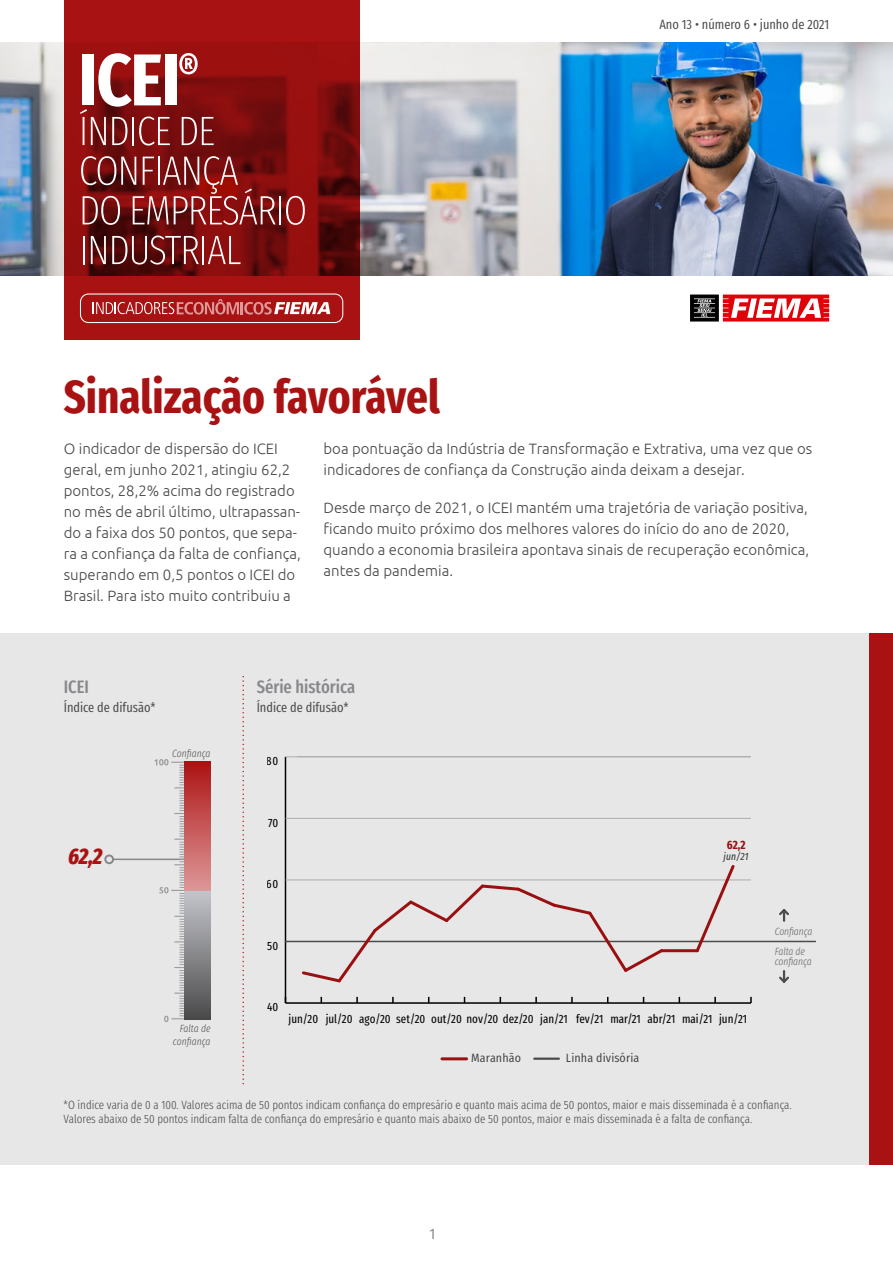
<style>
.page{position:relative;width:893px;height:1263px;background:#fff}
.page>*{position:absolute;margin:0;border:0;box-sizing:border-box;transform-origin:0 0}
.t1{font:700 46.5px "Fira Sans Compressed";color:#a91212}
.t2{font:italic 800 22.5px "Fira Sans Compressed";color:#aa1212}
.t3{font:500 18px "Fira Sans Compressed";color:#89878c}
.t4{font:300 15px/21px "Ubuntu";color:#494748}
.t5{font:15px "Fira Sans Compressed";color:#89878c}
.t6{font:13.5px "Fira Sans Compressed";color:#494748}
.t7{font:300 12px/14.4px "Fira Sans Compressed";color:#494748}
.t8{font:12px "Fira Sans Compressed";color:#000}
.t9{font:12px "Fira Sans Condensed";letter-spacing:.01em;color:#474446}
.t10{font:700 12px "Fira Sans Compressed";color:#aa1212}
.t11{font:italic 300 10.5px/13.2px "Fira Sans Compressed";color:#525552;text-align:right}
.t12{font:italic 300 10.5px/20.1px "Fira Sans Compressed";letter-spacing:-.01em;color:#717176}
.t13{font:italic 10.5px "Fira Sans Compressed";color:#3e403b}
</style>
<div class="page">
<img style="left:0;top:43px;width:893px;height:232px">
<svg style="left:690px;top:295px;width:139px;height:26px"></svg>
<svg style="left:64px;top:1px;width:295px;height:339px;background:#8f0f0f"></svg>
<div style="left:80px;top:293px;width:263px;height:30px;border:1px solid #fff;border-radius:8px"></div>
<svg style="left:93px;top:299px;width:237px;height:15px;background:#c25556"></svg>
<div style="left:165px;top:54px;width:11px;height:51px;background:#fff"></div>
<svg style="left:179px;top:53px;width:19px;height:21px"></svg>
<svg style="left:80px;top:53px;width:90px;height:93px"></svg>
<svg style="left:182px;top:117px;width:32px;height:28px"></svg>
<svg style="left:81px;top:156px;width:195px;height:69px;background:#8d3535"></svg>
<hr style="left:279px;top:196px;width:2px;height:28px;background:#fff">
<svg style="left:286px;top:196px;width:19px;height:29px"></svg>
<svg style="left:83px;top:236px;width:1px;height:28px"></svg>
<svg style="left:91px;top:236px;width:15px;height:28px"></svg>
<svg style="left:112px;top:236px;width:87px;height:29px;background:#803f3f"></svg>
<hr style="left:202px;top:236px;width:2px;height:28px;background:#fff">
<svg style="left:208px;top:236px;width:33px;height:28px"></svg>
<div style="left:0;top:634px;width:893px;height:531px;background:#e7e7e7"></div>
<div style="left:870px;top:634px;width:23px;height:531px;background:#a91212"></div>
<hr style="left:113px;top:858px;width:96px;height:2px;background:#87868a">
<div style="left:104px;top:854px;width:10px;height:10px;border:2px solid #87868a;border-radius:50%"></div>
<svg style="left:154px;top:759px;width:31px;height:263px"></svg>
<div style="left:184px;top:891px;width:27px;height:128px;background:linear-gradient(to bottom,#c3c5cb,#4c4b4c)"></div>
<div style="left:184px;top:762px;width:27px;height:129px;background:linear-gradient(to bottom,#ac1414,#de9899)"></div>
<svg style="left:242px;top:676px;width:2px;height:409px"></svg>
<hr style="left:285px;top:1002px;width:466px;height:2px;background:#000">
<svg style="left:571px;top:997px;width:2px;height:6px"></svg>
<svg style="left:750px;top:997px;width:2px;height:6px"></svg>
<hr style="left:285px;top:757px;width:1px;height:246px;background:#000">
<hr style="left:285px;top:941px;width:530px;height:1px;background:#525552">
<hr style="left:285px;top:879px;width:466px;height:1px;background:#c0c0c0">
<hr style="left:285px;top:818px;width:466px;height:1px;background:#c0c0c0">
<hr style="left:285px;top:756px;width:466px;height:1px;background:#c0c0c0">
<svg style="left:300px;top:884px;width:365px;height:99px"></svg>
<hr style="left:661px;top:949px;width:36px;height:3px;background:#aa1212">
<svg style="left:693px;top:865px;width:44px;height:88px"></svg>
<hr style="left:442px;top:1057px;width:25px;height:3px;background:#aa1212">
<hr style="left:534px;top:1057px;width:25px;height:3px;background:#525552">
<svg style="left:779px;top:909px;width:10px;height:13px"></svg>
<svg style="left:779px;top:970px;width:10px;height:13px"></svg>
<p class="t6" style="left:659px;top:14px;width:171px">Ano 13 • número 6 • junho de 2021</p>
<h1 class="t1" style="left:64px;top:358px;width:378px">Sinalização favorável</h1>
<p class="t4" style="left:64px;top:438px;width:239px">O indicador de dispersão do ICEI geral, em junho 2021, atingiu 62,2 pontos, 28,2% acima do registrado no mês de abril último, ultrapassan&shy;do a faixa dos 50 pontos, que sepa&shy;ra a confiança da falta de confiança, superando em 0,5 pontos o ICEI do Brasil. Para isto muito contribuiu a</p>
<p class="t4" style="left:324px;top:438px;width:490px">boa pontuação da Indústria de Transformação e Extrativa, uma vez que os indicadores de confiança da Construção ainda deixam a desejar.</p>
<p class="t4" style="left:324px;top:497px;width:487px">Desde março de 2021, o ICEI mantém uma trajetória de variação positiva, ficando muito próximo dos melhores valores do início do ano de 2020, quando a economia brasileira apontava sinais de recuperação econômica, antes da pandemia.</p>
<p class="t3" style="left:64px;top:672px;width:27px">ICEI</p>
<p class="t6" style="left:64px;top:697px;width:93px">Índice de difusão*</p>
<p class="t11" style="left:172px;top:746px;width:40px">Confiança</p>
<h2 class="t2" style="left:68px;top:837px;width:36px">62,2</h2>
<p class="t11" style="left:173px;top:1022px;width:39px">Falta de confiança</p>
<p class="t3" style="left:257px;top:672px;width:100px">Série histórica</p>
<p class="t6" style="left:257px;top:697px;width:93px">Índice de difusão*</p>
<p class="t8" style="left:267px;top:752px;width:13px">80</p>
<p class="t8" style="left:268px;top:813px;width:12px">70</p>
<p class="t8" style="left:267px;top:875px;width:13px">60</p>
<p class="t10" style="left:727px;top:834px;width:20px">62,2</p>
<p class="t13" style="left:724px;top:848px;width:27px">jun/21</p>
<p class="t8" style="left:267px;top:936px;width:12px">50</p>
<p class="t8" style="left:267px;top:998px;width:13px">40</p>
<p class="t8" style="left:289px;top:1010px;width:460px">jun/20 jul/20 ago/20 set/20 out/20 nov/20 dez/20 jan/21 fev/21 mar/21 abr/21 mai/21 jun/21</p>
<p class="t9" style="left:471px;top:1049px;width:51px">Maranhão</p>
<p class="t9" style="left:566px;top:1049px;width:75px">Linha divisória</p>
<p class="t12" style="left:775px;top:921px;width:39px">Confiança<br>Falta de</p>
<p class="t12" style="left:775px;top:951px;width:38px">confiança</p>
<p class="t7" style="left:64px;top:1097px;width:730px">*O índice varia de 0 a 100. Valores acima de 50 pontos indicam confiança do empresário e quanto mais acima de 50 pontos, maior e mais disseminada é a confiança.<br>Valores abaixo de 50 pontos indicam falta de confiança do empresário e quanto mais abaixo de 50 pontos, maior e mais disseminada é a falta de confiança.</p>
<p class="t5" style="left:430px;top:1222px;width:7px">1</p>
</div>
